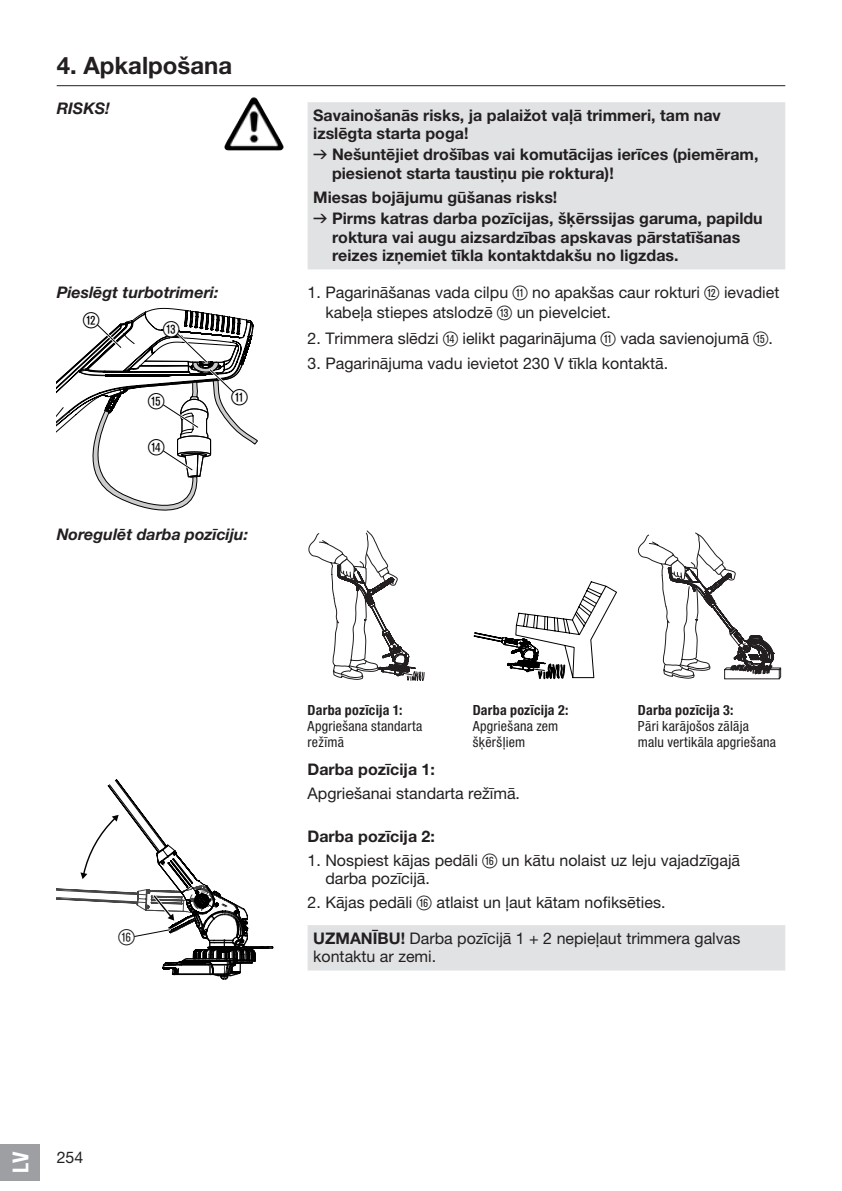
<style>
.page{position:relative;width:842px;height:1191px;background:#fff}
.page>*{position:absolute;margin:0;border:0;box-sizing:border-box;transform-origin:0 0}
.t1{font:700 24px "GARDENA Pro";color:#231f20}
.t2{font:22px/46px "Ziffernim Kreisund Quadrat BQ";color:#000}
.t3{font:22px "GARDENA Pro Bo Cond";color:#fff}
.t4{font:22px "Ziffernim Kreisund Quadrat BQ";color:#231f20}
.t5{font:16px/18.4px "GARDENA Pro";color:#231f20}
.t6{font:700 16px/18.4px "GARDENA Pro";color:#231f20}
.t7{font:italic 700 16px "GARDENA Pro";color:#231f20}
.t8{font:condensed 14px/16px "GARDENA Pro";letter-spacing:.02em;color:#231f20}
.t9{font:14px "GARDENA Pro Bo Cond";letter-spacing:.015em;color:#231f20}
.s1{font-family:"Formdruck";font-weight:400}
.s2{font-family:"Ziffernim Kreisund Quadrat BQ";font-size:20px}
.s3{font-weight:700}
</style>
<div class="page">
<svg style="left:308px;top:102px;width:477px;height:868px"></svg>
<hr style="left:57px;top:85px;width:728px;height:1px;background:#231f20">
<img style="left:226px;top:97px;width:27px;height:45px">
<svg style="left:57px;top:307px;width:201px;height:204px"></svg>
<svg style="left:57px;top:779px;width:217px;height:201px"></svg>
<svg style="left:308px;top:530px;width:119px;height:157px"></svg>
<svg style="left:473px;top:580px;width:145px;height:107px"></svg>
<svg style="left:638px;top:532px;width:144px;height:149px"></svg>
<div style="left:0;top:1143px;width:40px;height:37px;background:#9d9fa2"></div>
<h1 class="t1" style="left:57px;top:50px;width:177px">4. Apkalpošana</h1>
<p class="t7" style="left:57px;top:98px;width:55px">RISKS!</p>
<p class="t7" style="left:57px;top:282px;width:163px">Pieslēgt turbotrimeri:</p>
<h2 class="t2" style="left:83px;top:297px;width:18px">W</h2>
<h2 class="t2" style="left:163px;top:306px;width:18px">E</h2>
<h2 class="t2" style="left:148px;top:379px;width:18px">T<br>R</h2>
<h2 class="t2" style="left:232px;top:374px;width:18px">Q</h2>
<p class="t7" style="left:57px;top:524px;width:193px">Noregulēt darba pozīciju:</p>
<p class="t6" style="left:313px;top:105px;width:409px">Savainošanās risks, ja palaižot vaļā trimmeri, tam nav izslēgta starta poga!</p>
<p class="t6" style="left:332px;top:145px;width:428px;text-indent:-19px"><span class="s1">v</span> Nešuntējiet drošības vai komutācijas ierīces (piemēram, piesienot starta taustiņu pie roktura)!</p>
<p class="t6" style="left:313px;top:186px;width:451px;line-height:21.2px">Miesas bojājumu gūšanas risks!<br><span class="s1">v</span> Pirms katras darba pozīcijas, šķērssijas garuma, papildu</p>
<p class="t6" style="left:332px;top:227px;width:410px">roktura vai augu aizsardzības apskavas pārstatīšanas reizes izņemiet tīkla kontaktdakšu no ligzdas.</p>
<p class="t5" style="left:325px;top:282px;width:456px;line-height:20px;text-indent:-18px">1. Pagarināšanas vada cilpu <span class="s2">Q</span> no apakšas caur rokturi <span class="s2">W</span> ievadiet kabeļa stiepes atslodzē <span class="s2">E</span> un pievelciet.</p>
<p class="t5" style="left:308px;top:329px;width:467px">2. Trimmera slēdzi <span class="s2">R</span> ielikt pagarinājuma <span class="s2">Q</span> vada savienojumā <span class="s2">T</span>.</p>
<p class="t5" style="left:308px;top:354px;width:362px">3. Pagarinājuma vadu ievietot 230 V tīkla kontaktā.</p>
<h2 class="t4" style="left:119px;top:924px;width:18px">Z</h2>
<p class="t9" style="left:308px;top:701px;width:96px">Darba pozīcija 1:</p>
<p class="t8" style="left:308px;top:717px;width:116px">Apgriešana standarta režīmā</p>
<p class="t9" style="left:473px;top:701px;width:97px">Darba pozīcija 2:</p>
<p class="t8" style="left:473px;top:717px;width:87px">Apgriešana zem šķēršļiem</p>
<p class="t9" style="left:638px;top:701px;width:97px">Darba pozīcija 3:</p>
<p class="t8" style="left:638px;top:717px;width:140px">Pāri karājošos zālāja malu vertikāla apgriešana</p>
<p class="t6" style="left:308px;top:759px;width:129px">Darba pozīcija 1:</p>
<p class="t5" style="left:308px;top:784px;width:214px">Apgriešanai standarta režīmā.</p>
<p class="t6" style="left:308px;top:826px;width:129px">Darba pozīcija 2:</p>
<p class="t5" style="left:325px;top:850px;width:416px;text-indent:-18px">1. Nospiest kājas pedāli <span class="s2">Z</span> un kātu nolaist uz leju vajadzīgajā darba pozīcijā.</p>
<p class="t5" style="left:308px;top:893px;width:359px">2. Kājas pedāli <span class="s2">Z</span> atlaist un ļaut kātam nofiksēties.</p>
<p class="t5" style="left:313px;top:928px;width:429px"><span class="s3">UZMANĪBU!</span> Darba pozīcijā 1 + 2 nepieļaut trimmera galvas kontaktu ar zemi.</p>
<h2 class="t3" style="left:7px;top:1172px;width:23px;rotate:-90deg">LV</h2>
<p class="t5" style="left:57px;top:1147px;width:28px">254</p>
</div>
